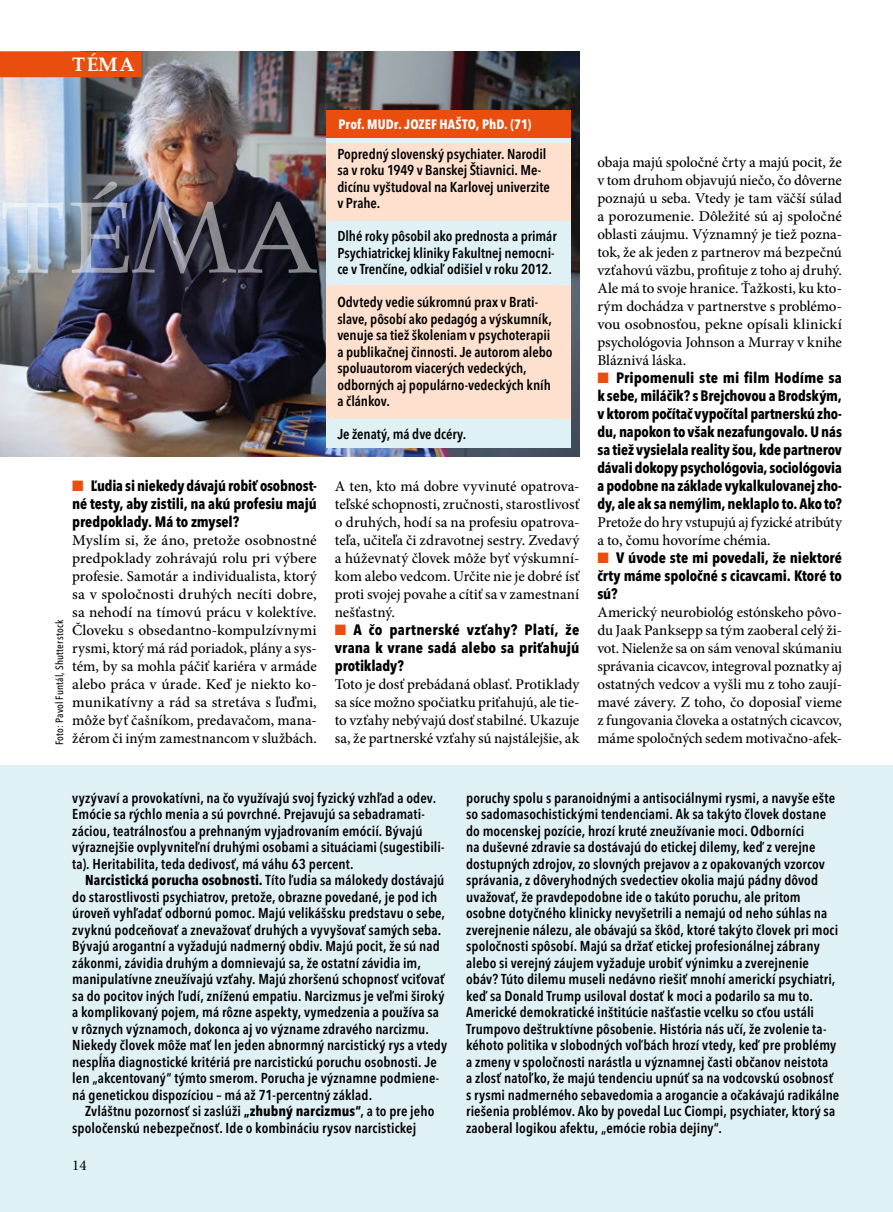
<style>
.page{position:relative;width:893px;height:1212px;background:#fff}
.page>*{position:absolute;margin:0;border:0;box-sizing:border-box;transform-origin:0 0}
.t1{font:700 19.5px "Palatino Linotype";color:#fff}
.t2{font:500 15px/18px "Minion Pro";letter-spacing:-.005em;color:#000;text-align:justify}
.t3{font:700 condensed 15px/18px "Avenir Next LT Pro";letter-spacing:-.005em;color:#000;text-align:justify}
.t4{font:15px "Minion Pro";color:#000}
.t5{font:600 condensed 14.25px/16.5px "Avenir Next LT Pro";letter-spacing:.005em;color:#000}
.t6{font:700 condensed 13.5px "Avenir Next LT Pro";letter-spacing:.005em;color:#fff}
.t7{font:500 condensed 10.5px "Avenir Next LT Pro";letter-spacing:.02em;color:#000}
.s1{color:#e94e0f}
.s2{font-weight:700}
</style>
<div class="page">
<img style="left:0;top:51px;width:579px;height:406px">
<div style="left:326px;top:111px;width:244px;height:337px;background:#e0f1f5"></div>
<div style="left:326px;top:111px;width:244px;height:27px;background:#e94e0f"></div>
<div style="left:326px;top:143px;width:244px;height:77px;background:#fde0ce"></div>
<div style="left:326px;top:285px;width:244px;height:134px;background:#fde0ce"></div>
<div style="left:0;top:765px;width:893px;height:447px;background:#e0f1f5"></div>
<svg style="left:2px;top:202px;width:61px;height:71px"></svg>
<img style="left:71px;top:182px;width:246px;height:91px">
<div style="left:0;top:51px;width:141px;height:26px;background:#e94e0f"></div>
<h1 class="t1" style="left:72px;top:51px;width:64px">téma</h1>
<p class="t3" style="left:72px;top:476px;width:246px"><span class="s1">■</span> Ľudia si niekedy dávajú robiť osobnost&shy;né testy, aby zistili, na akú profesiu majú predpoklady. Má to zmysel?</p>
<p class="t2" style="left:72px;top:531px;width:246px">Myslím si, že áno, pretože osobnostné predpoklady zohrávajú rolu pri výbere profesie. Samotár a individualista, ktorý sa v spoločnosti druhých necíti dobre, sa nehodí na tímovú prácu v kolektíve.<br>Človeku s obsedantno-kompulzívnymi rysmi, ktorý má rád poriadok, plány a sys&shy;tém, by sa mohla páčiť kariéra v armáde alebo práca v úrade. Keď je niekto ko&shy;munikatívny a rád sa stretáva s ľuďmi, môže byť čašníkom, predavačom, mana&shy;žérom či iným zamestnancom v službách.</p>
<p class="t7" style="left:53px;top:745px;width:127px;rotate:-90deg">Foto: Pavol Funtál, Shutterstock</p>
<p class="t6" style="left:339px;top:116px;width:80px">Prof. MUDr. Jozef</p>
<p class="t6" style="left:440px;top:116px;width:17px">Hašto</p>
<p class="t6" style="left:476px;top:116px;width:57px">, PhD. (71)</p>
<p class="t5" style="left:337px;top:145px;width:214px">Popredný slovenský psychiater. Narodil sa v roku 1949 v Banskej Štiavnici. Me&shy;dicínu vyštudoval na Karlovej univerzite v Prahe.</p>
<p class="t5" style="left:337px;top:228px;width:221px">Dlhé roky pôsobil ako prednosta a primár<br>Psychiatrickej kliniky Fakultnej nemocni&shy;ce v Trenčíne, odkiaľ odišiel v roku 2012.</p>
<p class="t5" style="left:337px;top:294px;width:217px">Odvtedy vedie súkromnú prax v Brati&shy;slave, pôsobí ako pedagóg a výskumník, venuje sa tiež školeniam v psychoterapii a publikačnej činnosti. Je autorom alebo spoluautorom viacerých vedeckých, odborných aj populárno-vedeckých kníh a článkov.</p>
<p class="t5" style="left:337px;top:426px;width:130px">Je ženatý, má dve dcéry.</p>
<p class="t2" style="left:335px;top:477px;width:246px">A ten, kto má dobre vyvinuté opatrova&shy;teľské schopnosti, zručnosti, starostlivosť o druhých, hodí sa na profesiu opatrova&shy;teľa, učiteľa či zdravotnej sestry. Zvedavý a húževnatý človek môže byť výskumní&shy;kom alebo vedcom. Určite nie je dobré ísť proti svojej povahe a cítiť sa v zamestnaní nešťastný.</p>
<p class="t3" style="left:335px;top:620px;width:246px"><span class="s1">■</span> A čo partnerské vzťahy? Platí, že vrana k vrane sadá alebo sa priťahujú protiklady?</p>
<p class="t2" style="left:335px;top:675px;width:246px">Toto je dosť prebádaná oblasť. Protiklady sa síce možno spočiatku priťahujú, ale tie&shy;to vzťahy nebývajú dosť stabilné. Ukazuje sa, že partnerské vzťahy sú najstálejšie, ak</p>
<p class="t2" style="left:597px;top:153px;width:246px">obaja majú spoločné črty a majú pocit, že v tom druhom objavujú niečo, čo dôverne poznajú u seba. Vtedy je tam väčší súlad a porozumenie. Dôležité sú aj spoločné oblasti záujmu. Významný je tiež pozna&shy;tok, že ak jeden z partnerov má bezpečnú vzťahovú väzbu, profituje z toho aj druhý.<br>Ale má to svoje hranice. Ťažkosti, ku kto&shy;rým dochádza v partnerstve s problémo&shy;vou osobnosťou, pekne opísali klinickí psychológovia Johnson a Murray v knihe Bláznivá láska.</p>
<p class="t3" style="left:597px;top:368px;width:246px"><span class="s1">■</span> Pripomenuli ste mi film Hodíme sa k sebe, miláčik? s Brejchovou a Brodským, v ktorom počítač vypočítal partnerskú zho&shy;du, napokon to však nezafungovalo. U nás sa tiež vysielala reality šou, kde partnerov dávali dokopy psychológovia, sociológovia a podobne na základe vykalkulovanej zho&shy;dy, ale ak sa nemýlim, neklaplo to. Ako to?</p>
<p class="t2" style="left:597px;top:513px;width:246px">Pretože do hry vstupujú aj fyzické atribúty a to, čomu hovoríme chémia.</p>
<p class="t3" style="left:597px;top:548px;width:246px"><span class="s1">■</span> V úvode ste mi povedali, že niektoré črty máme spoločné s cicavcami. Ktoré to sú?</p>
<p class="t2" style="left:597px;top:603px;width:246px">Americký neurobiológ estónskeho pôvo&shy;du Jaak Panksepp sa tým zaoberal celý ži&shy;vot. Nielenže sa on sám venoval skúmaniu správania cicavcov, integroval poznatky aj ostatných vedcov a vyšli mu z toho zaují&shy;mavé závery. Z toho, čo doposiaľ vieme z fungovania človeka a ostatných cicavcov, máme spoločných sedem motivačno-afek-</p>
<p class="t5" style="left:72px;top:789px;width:374px">vyzývaví a provokatívni, na čo využívajú svoj fyzický vzhľad a odev.<br>Emócie sa rýchlo menia a sú povrchné. Prejavujú sa sebadramati&shy;záciou, teatrálnosťou a prehnaným vyjadrovaním emócií. Bývajú výraznejšie ovplyvniteľní druhými osobami a situáciami (sugestibili&shy;ta). Heritabilita, teda dedivosť, má váhu 63 percent.</p>
<p class="t5" style="left:72px;top:872px;width:376px;text-indent:13px"><span class="s2">Narcistická porucha osobnosti.</span> Títo ľudia sa málokedy dostávajú do starostlivosti psychiatrov, pretože, obrazne povedané, je pod ich úroveň vyhľadať odbornú pomoc. Majú velikášsku predstavu o sebe, zvyknú podceňovať a znevažovať druhých a vyvyšovať samých seba.<br>Bývajú arogantní a vyžadujú nadmerný obdiv. Majú pocit, že sú nad zákonmi, závidia druhým a domnievajú sa, že ostatní závidia im, manipulatívne zneužívajú vzťahy. Majú zhoršenú schopnosť vciťovať sa do pocitov iných ľudí, zníženú empatiu. Narcizmus je veľmi široký a komplikovaný pojem, má rôzne aspekty, vymedzenia a používa sa v rôznych významoch, dokonca aj vo význame zdravého narcizmu.<br>Niekedy človek môže mať len jeden abnormný narcistický rys a vtedy nespĺňa diagnostické kritériá pre narcistickú poruchu osobnosti. Je len „akcentovaný“ týmto smerom. Porucha je významne podmiene&shy;ná genetickou dispozíciou – má až 71-percentný základ.</p>
<p class="t5" style="left:72px;top:1103px;width:364px;text-indent:13px">Zvláštnu pozornosť si zaslúži <span class="s2">„zhubný narcizmus“</span>, a to pre jeho spoločenskú nebezpečnosť. Ide o kombináciu rysov narcistickej</p>
<p class="t4" style="left:72px;top:1155px;width:16px">14</p>
<p class="t5" style="left:466px;top:789px;width:375px">poruchy spolu s paranoidnými a antisociálnymi rysmi, a navyše ešte so sadomasochistickými tendenciami. Ak sa takýto človek dostane do mocenskej pozície, hrozí kruté zneužívanie moci. Odborníci<br>na duševné zdravie sa dostávajú do etickej dilemy, keď z verejne dostupných zdrojov, zo slovných prejavov a z opakovaných vzorcov správania, z dôveryhodných svedectiev okolia majú pádny dôvod uvažovať, že pravdepodobne ide o takúto poruchu, ale pritom osobne dotyčného klinicky nevyšetrili a nemajú od neho súhlas na zverejnenie nálezu, ale obávajú sa škôd, ktoré takýto človek pri moci spoločnosti spôsobí. Majú sa držať etickej profesionálnej zábrany alebo si verejný záujem vyžaduje urobiť výnimku a zverejnenie obáv? Túto dilemu museli nedávno riešiť mnohí americkí psychiatri, keď sa Donald Trump usiloval dostať k moci a podarilo sa mu to.<br>Americké demokratické inštitúcie našťastie vcelku so cťou ustáli Trumpovo deštruktívne pôsobenie. História nás učí, že zvolenie ta&shy;kéhoto politika v slobodných voľbách hrozí vtedy, keď pre problémy a zmeny v spoločnosti narástla u významnej časti občanov neistota<br>a zlosť natoľko, že majú tendenciu upnúť sa na vodcovskú osobnosť s rysmi nadmerného sebavedomia a arogancie a očakávajú radikálne riešenia problémov. Ako by povedal Luc Ciompi, psychiater, ktorý sa zaoberal logikou afektu, „emócie robia dejiny“.</p>
</div>
